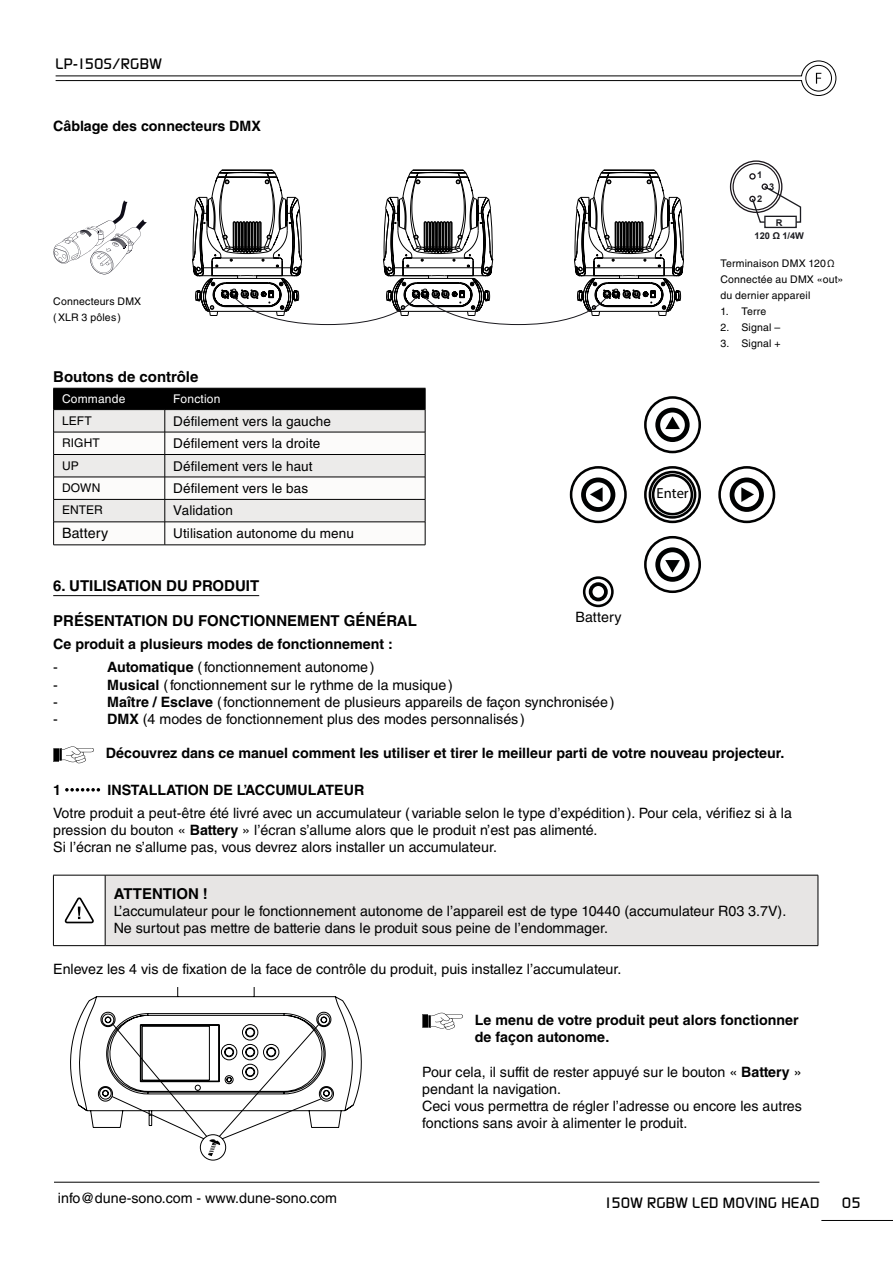
<style>
.page{position:relative;width:893px;height:1263px;background:#fff}
.page>*{position:absolute;margin:0;border:0;box-sizing:border-box;transform-origin:0 0}
.t1{font:700 15px "Helvetica LT Std";color:#000}
.t2{font:500 15px "Continuum";letter-spacing:.015em;color:#000}
.t3{font:14.55px "Myriad Pro";color:#000}
.t4{font:14.25px/17.1px "Helvetica LT Std";color:#000}
.t5{font:700 14.25px/17.1px "Helvetica LT Std";color:#000}
.t6{font:13.5px "Helvetica LT Std";letter-spacing:.01em;color:#000}
.t7{font:12px "Helvetica LT Std";letter-spacing:.005em;color:#000}
.t8{font:12px "Helvetica LT Std";letter-spacing:.015em;color:#fff}
.t9{font:10.5px/16.2px "Helvetica LT Std";letter-spacing:.015em;color:#000}
.t10{font:700 9.3px "Arial";color:#1c1c21}
.s1{font-weight:700}
</style>
<div class="page">
<hr style="left:54px;top:1182px;width:765px;height:1px;background:#000">
<svg style="left:55px;top:60px;width:782px;height:36px"></svg>
<hr style="left:821px;top:1220px;width:72px;height:1px;background:#000">
<hr style="left:53px;top:595px;width:206px;height:1px;background:#000">
<svg style="left:730px;top:161px;width:52px;height:51px"></svg>
<div style="left:730px;top:160px;width:52px;height:53px;border:1px solid #1c171c;border-radius:50%"></div>
<div style="left:733px;top:164px;width:46px;height:46px;background:#fff;border-radius:50%"></div>
<div style="left:732px;top:163px;width:48px;height:47px;border:1px solid #1c171c;border-radius:50%"></div>
<svg style="left:749px;top:173px;width:53px;height:50px"></svg>
<div style="left:764px;top:216px;width:33px;height:12px;border:1px solid #1c1c21"></div>
<svg style="left:53px;top:200px;width:94px;height:74px"></svg>
<svg style="left:192px;top:170px;width:492px;height:155px"></svg>
<svg style="left:53px;top:388px;width:373px;height:157px"></svg>
<hr style="left:54px;top:545px;width:111px;height:1px;background:#000">
<hr style="left:165px;top:545px;width:260px;height:1px;background:#000">
<svg style="left:53px;top:746px;width:41px;height:17px"></svg>
<svg style="left:65px;top:788px;width:35px;height:3px"></svg>
<div style="left:105px;top:875px;width:713px;height:71px;background:#e7e5e4"></div>
<hr style="left:53px;top:875px;width:52px;height:1px;background:#000">
<hr style="left:53px;top:875px;width:1px;height:70px;background:#000">
<hr style="left:53px;top:945px;width:52px;height:1px;background:#000">
<hr style="left:105px;top:875px;width:713px;height:1px;background:#000">
<hr style="left:105px;top:875px;width:1px;height:70px;background:#000">
<hr style="left:818px;top:875px;width:1px;height:70px;background:#000">
<hr style="left:105px;top:945px;width:713px;height:1px;background:#000">
<svg style="left:65px;top:897px;width:29px;height:26px"></svg>
<svg style="left:422px;top:1013px;width:41px;height:16px"></svg>
<svg style="left:569px;top:396px;width:207px;height:212px"></svg>
<svg style="left:70px;top:987px;width:292px;height:174px"></svg>
<p class="t2" style="left:56px;top:54px;width:108px">LP-150S/RGBW</p>
<p class="t5" style="left:53px;top:117px;width:209px">Câblage des connecteurs DMX</p>
<p class="t9" style="left:53px;top:293px;width:90px">Connecteurs DMX (XLR 3 pôles)</p>
<p class="t10" style="left:757px;top:168px;width:7px">1</p>
<p class="t10" style="left:757px;top:192px;width:7px">2</p>
<p class="t10" style="left:769px;top:180px;width:7px">3</p>
<p class="t10" style="left:776px;top:216px;width:8px">R</p>
<p class="t10" style="left:755px;top:229px;width:51px">120 Ω 1/4W</p>
<p class="t9" style="left:720px;top:255px;width:125px">Terminaison DMX 120Ω<br>Connectée au DMX «out» du dernier appareil</p>
<p class="t9" style="left:720px;top:303px;width:47px">1. Terre</p>
<p class="t9" style="left:720px;top:319px;width:61px">2. Signal –</p>
<p class="t9" style="left:720px;top:335px;width:62px">3. Signal +</p>
<p class="t1" style="left:53px;top:367px;width:147px">Boutons de contrôle</p>
<p class="t8" style="left:62px;top:392px;width:65px">Commande</p>
<p class="t8" style="left:173px;top:392px;width:49px">Fonction</p>
<p class="t7" style="left:62px;top:413px;width:31px">LEFT</p>
<p class="t6" style="left:173px;top:413px;width:159px">Défilement vers la gauche</p>
<p class="t7" style="left:62px;top:436px;width:39px">RIGHT</p>
<p class="t6" style="left:173px;top:436px;width:148px">Défilement vers la droite</p>
<p class="t7" style="left:62px;top:458px;width:18px">UP</p>
<p class="t6" style="left:173px;top:458px;width:141px">Défilement vers le haut</p>
<p class="t7" style="left:62px;top:481px;width:40px">DOWN</p>
<p class="t6" style="left:173px;top:480px;width:136px">Défilement vers le bas</p>
<p class="t7" style="left:62px;top:503px;width:42px">ENTER</p>
<p class="t6" style="left:173px;top:503px;width:61px">Validation</p>
<p class="t4" style="left:62px;top:525px;width:48px">Battery</p>
<p class="t6" style="left:173px;top:525px;width:182px">Utilisation autonome du menu</p>
<p class="t1" style="left:53px;top:577px;width:207px">6. UTILISATION DU PRODUIT</p>
<p class="t1" style="left:53px;top:612px;width:11px">Présentation</p>
<p class="t1" style="left:172px;top:612px;width:37px">du fonctionnement</p>
<p class="t1" style="left:344px;top:612px;width:12px">général</p>
<p class="t5" style="left:53px;top:635px;width:341px">Ce produit a plusieurs modes de fonctionnement :</p>
<p class="t4" style="left:53px;top:659px;width:6px">-</p>
<p class="t4" style="left:107px;top:659px;width:269px"><span class="s1">Automatique</span> (fonctionnement autonome)</p>
<p class="t4" style="left:53px;top:676px;width:6px">-</p>
<p class="t4" style="left:107px;top:676px;width:347px"><span class="s1">Musical</span> (fonctionnement sur le rythme de la musique)</p>
<p class="t4" style="left:53px;top:693px;width:6px">-</p>
<p class="t4" style="left:107px;top:693px;width:509px"><span class="s1">Maître / Esclave</span> (fonctionnement de plusieurs appareils de façon synchronisée)</p>
<p class="t4" style="left:53px;top:710px;width:6px">-</p>
<p class="t4" style="left:107px;top:710px;width:419px"><span class="s1">DMX</span> (4 modes de fonctionnement plus des modes personnalisés )</p>
<p class="t5" style="left:106px;top:744px;width:680px">Découvrez dans ce manuel comment les utiliser et tirer le meilleur parti de votre nouveau projecteur.</p>
<p class="t5" style="left:53px;top:781px;width:9px">1</p>
<p class="t5" style="left:108px;top:781px;width:14px">Installation</p>
<p class="t5" style="left:213px;top:781px;width:43px">de l’accumulateur</p>
<p class="t4" style="left:53px;top:804px;width:740px">Votre produit a peut-être été livré avec un accumulateur ( variable selon le type d’expédition). Pour cela, vérifiez si à la pression du bouton « <span class="s1">Battery</span> » l’écran s’allume alors que le produit n’est pas alimenté.<br>Si l’écran ne s’allume pas, vous devrez alors installer un accumulateur.</p>
<p class="t1" style="left:114px;top:884px;width:20px">Attention</p>
<p class="t1" style="left:203px;top:884px;width:6px">!</p>
<p class="t4" style="left:114px;top:902px;width:674px">L’accumulateur pour le fonctionnement autonome de l’appareil est de type 10440 (accumulateur R03 3.7V).<br>Ne surtout pas mettre de batterie dans le produit sous peine de l’endommager.</p>
<p class="t4" style="left:53px;top:960px;width:570px">Enlevez les 4 vis de fixation de la face de contrôle du produit, puis installez l’accumulateur.</p>
<p class="t5" style="left:475px;top:1011px;width:325px">Le menu de votre produit peut alors fonctionner de façon autonome.</p>
<p class="t4" style="left:422px;top:1063px;width:381px">Pour cela, il suffit de rester appuyé sur le bouton « <span class="s1">Battery</span> » pendant la navigation.<br>Ceci vous permettra de régler l’adresse ou encore les autres fonctions sans avoir à alimenter le produit.</p>
<p class="t3" style="left:657px;top:484px;width:33px">Enter</p>
<p class="t4" style="left:575px;top:609px;width:48px">Battery</p>
<p class="t4" style="left:58px;top:1189px;width:280px">info@dune-sono.com - www.dune-sono.com</p>
<p class="t2" style="left:842px;top:1193px;width:20px">05</p>
<p class="t2" style="left:603px;top:1193px;width:218px">150W RGBW LED MOVING HEAD</p>
</div>
